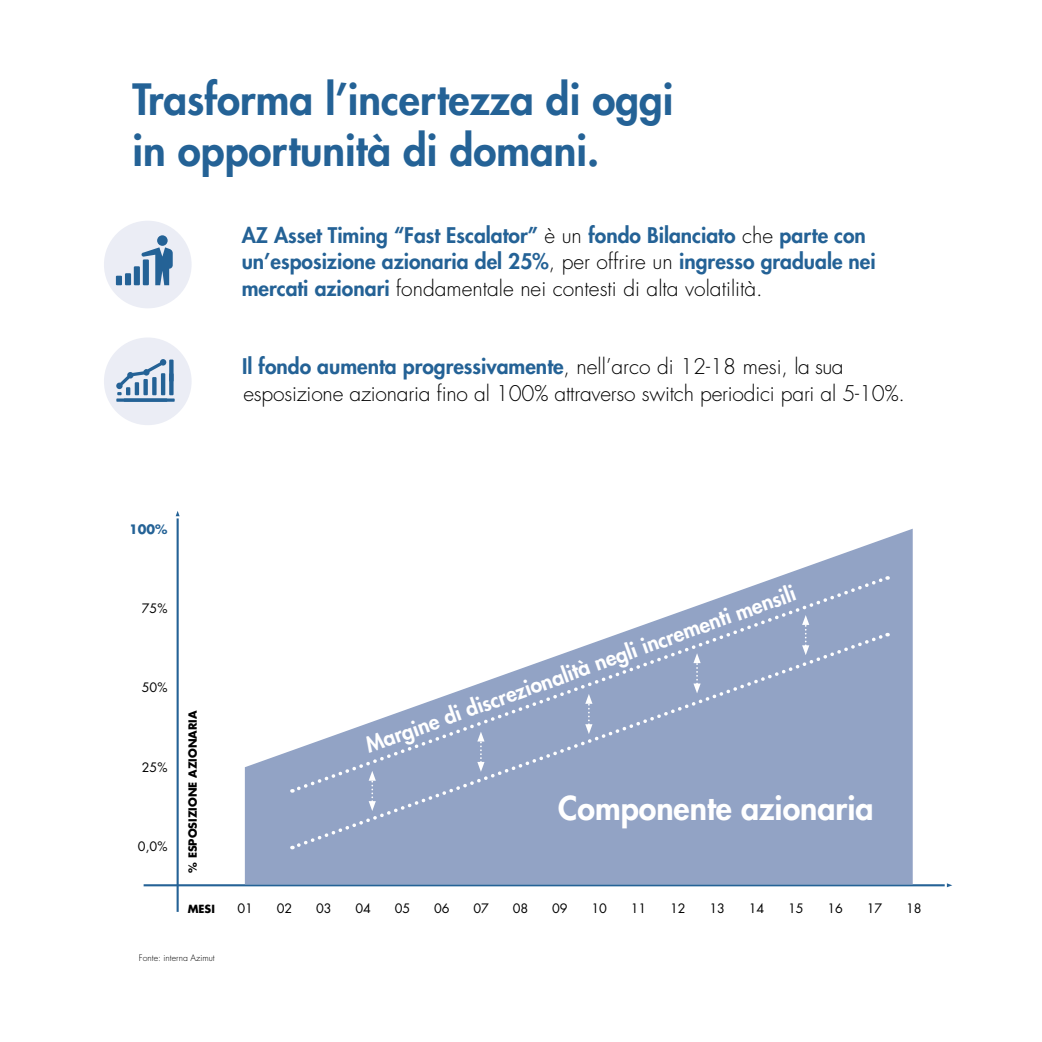
<style>
.page{position:relative;width:1042px;height:1042px;background:#fff}
.page>*{position:absolute;margin:0;border:0;box-sizing:border-box;transform-origin:0 0}
.t1{font:800 42px/50.8px "Futura Std";color:#246296}
.t2{font:800 32.02px "Futura Std";color:#fff}
.t3{font:800 21px/26.2px "Futura Std";color:#246296}
.t4{font:300 21px/26.2px "Futura Std";letter-spacing:-.01em;color:#000}
.t5{font:800 21px "Futura Std";color:#fff}
.t6{font:12.6px "Futura Std";color:#000}
.t7{font:700 12.6px "Futura Std";color:#246296}
.t8{font:700 11.03px "Futura Std";color:#000}
.t9{font:300 8.75px "Futura Std";color:#000}
.s1{font-weight:300;color:#000}
.s2{font-weight:800;color:#246296}
</style>
<div class="page">
<div style="left:104px;top:221px;width:88px;height:87px;background:#ebedf5;border-radius:50%"></div>
<div style="left:104px;top:337px;width:88px;height:88px;background:#ebedf5;border-radius:50%"></div>
<svg style="left:116px;top:398px;width:51px;height:4px"></svg>
<svg style="left:116px;top:359px;width:50px;height:36px"></svg>
<hr style="left:135px;top:382px;width:4px;height:13px;background:#246296">
<div style="left:143px;top:379px;width:5px;height:16px;background:#246296"></div>
<div style="left:152px;top:377px;width:5px;height:18px;background:#246296"></div>
<hr style="left:161px;top:373px;width:4px;height:22px;background:#246296">
<div style="left:169px;top:373px;width:5px;height:22px;background:#246296"></div>
<div style="left:169px;top:359px;width:5px;height:23px;background:#246296"></div>
<svg style="left:124px;top:398px;width:51px;height:4px"></svg>
<svg style="left:141px;top:235px;width:32px;height:50px"></svg>
<div style="left:143px;top:259px;width:6px;height:26px;background:#246296"></div>
<div style="left:134px;top:266px;width:6px;height:19px;background:#246296"></div>
<div style="left:125px;top:273px;width:6px;height:12px;background:#246296"></div>
<div style="left:116px;top:276px;width:6px;height:9px;background:#246296"></div>
<hr style="left:177px;top:518px;width:2px;height:394px;background:#246296">
<svg style="left:176px;top:511px;width:4px;height:5px"></svg>
<hr style="left:144px;top:884px;width:800px;height:2px;background:#246296">
<svg style="left:947px;top:883px;width:5px;height:4px"></svg>
<svg style="left:245px;top:529px;width:668px;height:355px;fill:#92a3c5"></svg>
<div style="left:294px;top:793px;width:594px;height:57px;background:#92a3c5"></div>
<svg style="left:294px;top:574px;width:594px;height:219px"></svg>
<svg style="left:369px;top:771px;width:7px;height:40px"></svg>
<svg style="left:477px;top:731px;width:7px;height:41px"></svg>
<svg style="left:585px;top:694px;width:7px;height:40px"></svg>
<svg style="left:693px;top:653px;width:7px;height:40px"></svg>
<svg style="left:802px;top:615px;width:7px;height:40px"></svg>
<h1 class="t1" style="left:132px;top:74px;width:542px">Trasforma l’incertezza di oggi in opportunità di domani.</h1>
<p class="t3" style="left:242px;top:222px;width:635px">AZ Asset Timing “Fast Escalator” <span class="s1">è un</span> fondo Bilanciato <span class="s1">che</span> parte con un’esposizione azionaria del 25%<span class="s1">, per offrire un</span> ingresso graduale nei mercati azionari <span class="s1">fondamentale nei contesti di alta volatilità.</span></p>
<p class="t4" style="left:242px;top:354px;width:664px"><span class="s2">Il fondo aumenta progressivamente</span>, nell’arco di 12-18 mesi, la sua esposizione azionaria fino al 100% attraverso switch periodici pari al 5-10%.</p>
<p class="t7" style="left:129px;top:521px;width:40px">100%</p>
<p class="t6" style="left:142px;top:600px;width:27px">75%</p>
<p class="t6" style="left:142px;top:680px;width:27px">50%</p>
<p class="t6" style="left:142px;top:759px;width:27px">25%</p>
<p class="t6" style="left:138px;top:838px;width:31px">0,0%</p>
<p class="t8" style="left:185px;top:873px;width:164px;rotate:-90deg">% ESPOSIZIONE AZIONARIA</p>
<p class="t8" style="left:188px;top:901px;width:29px">MESI</p>
<p class="t9" style="left:139px;top:952px;width:77px">Fonte: interna Azimut</p>
<p class="t5" style="left:362px;top:734px;width:457px;rotate:-20deg">Margine di discrezionalità negli incrementi mensili</p>
<h2 class="t2" style="left:558px;top:788px;width:317px">Componente azionaria</h2>
<p class="t6" style="left:237px;top:900px;width:17px">01</p>
<p class="t6" style="left:277px;top:900px;width:17px">02</p>
<p class="t6" style="left:316px;top:900px;width:17px">03</p>
<p class="t6" style="left:355px;top:900px;width:17px">04</p>
<p class="t6" style="left:395px;top:900px;width:17px">05</p>
<p class="t6" style="left:434px;top:900px;width:17px">06</p>
<p class="t6" style="left:473px;top:900px;width:17px">07</p>
<p class="t6" style="left:513px;top:900px;width:17px">08</p>
<p class="t6" style="left:552px;top:900px;width:17px">09</p>
<p class="t6" style="left:591px;top:900px;width:17px">10</p>
<p class="t6" style="left:631px;top:900px;width:17px">11</p>
<p class="t6" style="left:670px;top:900px;width:17px">12</p>
<p class="t6" style="left:709px;top:900px;width:17px">13</p>
<p class="t6" style="left:749px;top:900px;width:17px">14</p>
<p class="t6" style="left:788px;top:900px;width:17px">15</p>
<p class="t6" style="left:827px;top:900px;width:17px">16</p>
<p class="t6" style="left:867px;top:900px;width:17px">17</p>
<p class="t6" style="left:906px;top:900px;width:17px">18</p>
</div>
